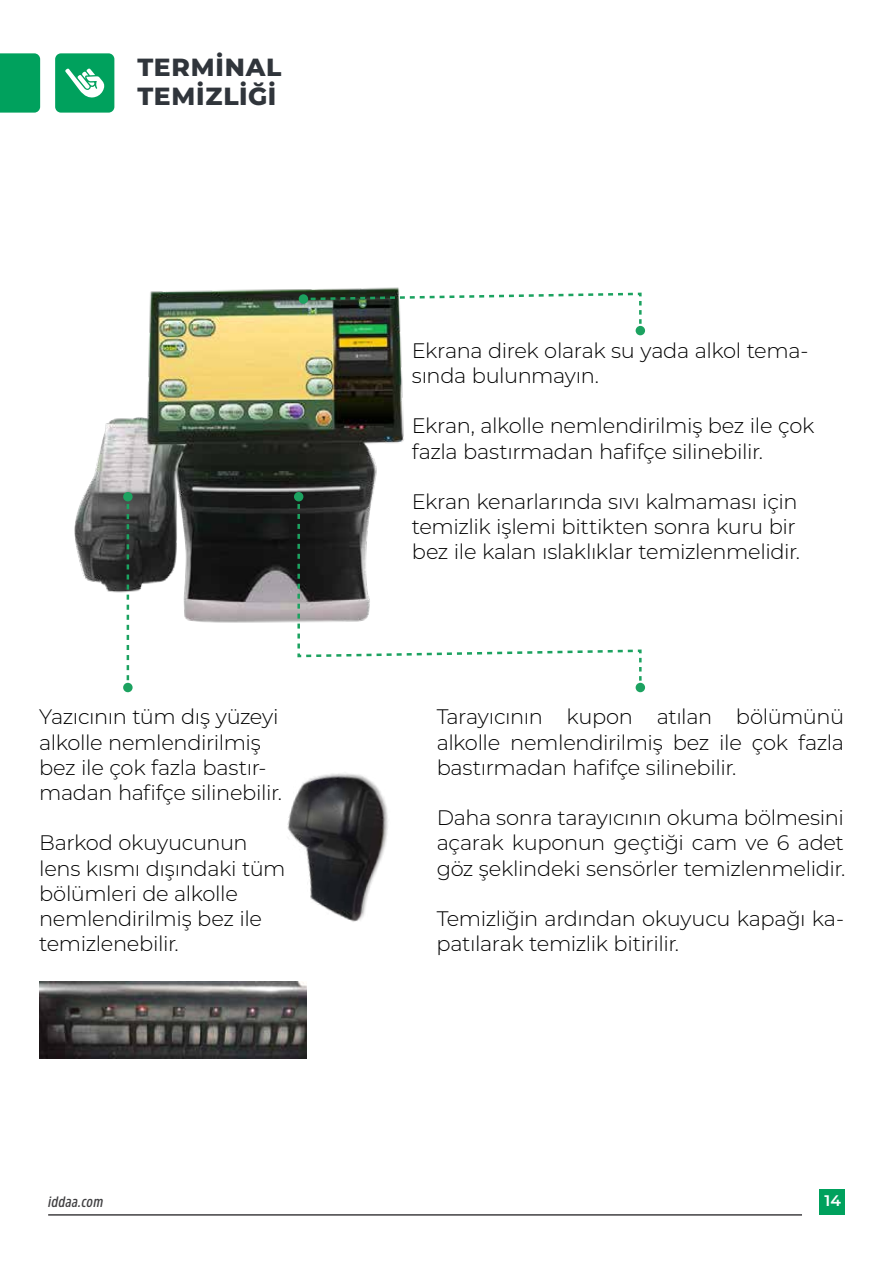
<style>
.page{position:relative;width:893px;height:1263px;background:#fff}
.page>*{position:absolute;margin:0;border:0;box-sizing:border-box;transform-origin:0 0}
.t1{font:800 24.75px/29.7px "Montserrat";letter-spacing:.03em;color:#30353b}
.t2{font:300 21px/25.2px "Montserrat";letter-spacing:-.02em;color:#000}
.t3{font:600 15.3px "Montserrat";color:#fff}
.t4{font:italic 600 15px "Amsi Pro Cond";letter-spacing:.03em;color:#414042}
</style>
<div class="page">
<div style="left:55px;top:53px;width:59px;height:60px;background:#00a15d;border-radius:6px"></div>
<div style="left:0;top:53px;width:40px;height:60px;background:#00a15d"></div>
<svg style="left:65px;top:68px;width:40px;height:30px"></svg>
<hr style="left:48px;top:1214px;width:754px;height:1px;background:#414042">
<div style="left:819px;top:1189px;width:26px;height:26px;background:#00a15d"></div>
<img style="left:74px;top:287px;width:330px;height:393px">
<svg style="left:303px;top:291px;width:339px;height:40px"></svg>
<div style="left:299px;top:294px;width:9px;height:10px;background:#1ca260;border-radius:50%"></div>
<div style="left:636px;top:326px;width:9px;height:9px;background:#1ca260;border-radius:50%"></div>
<svg style="left:296px;top:496px;width:346px;height:192px"></svg>
<div style="left:636px;top:683px;width:9px;height:9px;background:#1ca260;border-radius:50%"></div>
<div style="left:294px;top:492px;width:9px;height:9px;background:#1ca260;border-radius:50%"></div>
<svg style="left:127px;top:501px;width:2px;height:182px"></svg>
<div style="left:123px;top:683px;width:10px;height:9px;background:#1ca260;border-radius:50%"></div>
<div style="left:123px;top:492px;width:10px;height:9px;background:#1ca260;border-radius:50%"></div>
<img style="left:287px;top:773px;width:101px;height:149px">
<img style="left:39px;top:982px;width:267px;height:77px">
<p class="t1" style="left:137px;top:51px;width:146px">TERMİNAL<br>TEMİZLİĞİ</p>
<p class="t2" style="left:39px;top:704px;width:244px">Yazıcının tüm dış yüzeyi alkolle nemlendirilmiş bez ile çok fazla bastır&shy;madan hafifçe silinebilir.</p>
<p class="t2" style="left:39px;top:830px;width:248px">Barkod okuyucunun lens kısmı dışındaki tüm bölümleri de alkolle nemlendirilmiş bez ile temizlenebilir.</p>
<p class="t2" style="left:412px;top:337px;width:398px">Ekrana direk olarak su yada alkol tema&shy;sında bulunmayın.</p>
<p class="t2" style="left:412px;top:413px;width:404px">Ekran, alkolle nemlendirilmiş bez ile çok fazla bastırmadan hafifçe silinebilir.</p>
<p class="t2" style="left:412px;top:488px;width:390px">Ekran kenarlarında sıvı kalmaması için temizlik işlemi bittikten sonra kuru bir bez ile kalan ıslaklıklar temizlenmelidir.</p>
<p class="t2" style="left:437px;top:704px;width:409px;text-align:justify">Tarayıcının kupon atılan bölümünü alkolle nemlendirilmiş bez ile çok fazla bastırmadan hafifçe silinebilir.</p>
<p class="t2" style="left:437px;top:804px;width:410px;text-align:justify">Daha sonra tarayıcının okuma bölmesini açarak kuponun geçtiği cam ve 6 adet göz şeklindeki sensörler temizlenmelidir.</p>
<p class="t2" style="left:437px;top:905px;width:409px">Temizliğin ardından okuyucu kapağı ka&shy;patılarak temizlik bitirilir.</p>
<p class="t4" style="left:48px;top:1191px;width:56px">iddaa.com</p>
<p class="t3" style="left:824px;top:1190px;width:18px">14</p>
</div>
